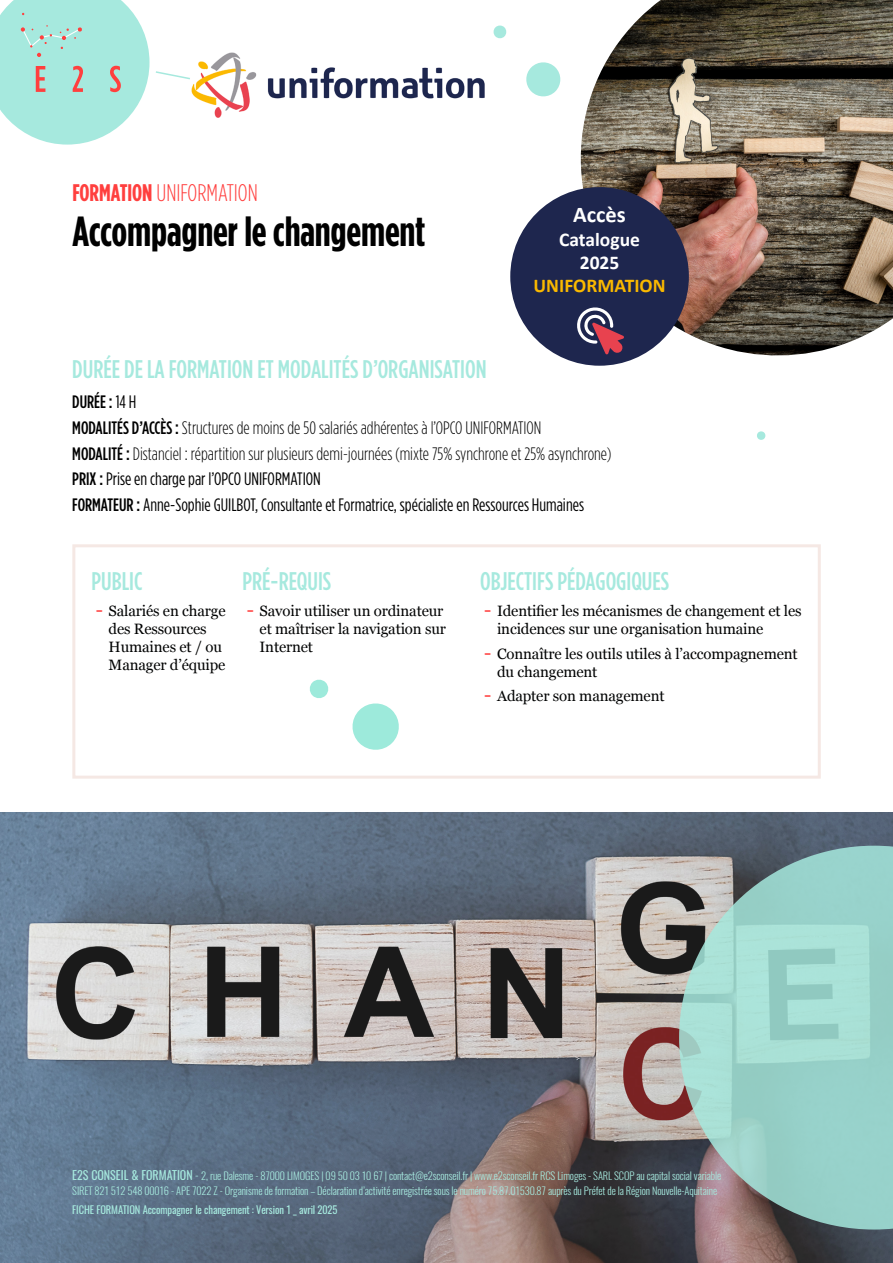
<style>
.page{position:relative;width:893px;height:1263px;background:#fff}
.page>*{position:absolute;margin:0;border:0;box-sizing:border-box;transform-origin:0 0}
.t1{font:700 42px "Gotham Condensed";letter-spacing:-.005em;color:#000}
.t2{font:500 25.5px "Gotham Condensed";color:#a6e9de}
.t3{font:300 24px "Gotham Condensed";color:#ff3f3e}
.t4{font:700 22.5px "Calibri";color:#fff}
.t5{font:700 19.5px/23.4px "Calibri";color:#fff;text-align:center}
.t6{font:700 19.5px "Calibri";color:#fab900}
.t7{font:300 18px/25.8px "Gotham Condensed";color:#000}
.t8{font:15px/18px "Georgia";letter-spacing:-.01em;color:#010202}
.t9{font:300 10.5px/15px "Oswald";letter-spacing:-.01em;color:#a6e9de}
.t10{font:10.5px "Oswald";letter-spacing:-.01em;color:#a6e9de}
.s1{font-weight:700}
.s2{font-weight:500}
.s3{font-weight:400}
.s4{font-size:19.35px;color:#ff3f3e}
.s5{font-weight:400;font-size:12px}
.s6{font-size:12px}
</style>
<div class="page">
<img style="left:0;top:812px;width:893px;height:451px">
<div style="left:72px;top:544px;width:749px;height:235px;border:3px solid #f5e8e4"></div>
<svg style="left:352px;top:703px;width:47px;height:47px"></svg>
<svg style="left:309px;top:679px;width:20px;height:19px"></svg>
<img style="left:192px;top:52px;width:293px;height:66px">
<svg style="left:0;top:0;width:192px;height:145px"></svg>
<svg style="left:526px;top:62px;width:35px;height:35px"></svg>
<svg style="left:493px;top:25px;width:14px;height:14px"></svg>
<img style="left:563px;top:0;width:330px;height:366px">
<svg style="left:679px;top:846px;width:214px;height:383px;background:#96c1bb"></svg>
<svg style="left:757px;top:431px;width:9px;height:9px"></svg>
<div style="left:510px;top:187px;width:179px;height:179px;background:#1e264e;border-radius:50%"></div>
<svg style="left:577px;top:307px;width:47px;height:47px"></svg>
<h3 class="t3" style="left:72px;top:180px;width:187px"><span class="s1">FORMATION</span> UNIFORMATION</h3>
<h1 class="t1" style="left:72px;top:207px;width:354px">Accompagner le changement</h1>
<p class="t4" style="left:573px;top:199px;width:54px">Accès</p>
<p class="t5" style="left:559px;top:227px;width:82px">Catalogue<br>2025</p>
<p class="t6" style="left:534px;top:272px;width:133px">UNIFORMATION</p>
<h2 class="t2" style="left:72px;top:355px;width:416px">DURÉE DE LA FORMATION ET MODALITÉS D’ORGANISATION</h2>
<p class="t7" style="left:72px;top:388px;width:541px"><span class="s2">DURÉE :</span> <span class="s3">14 H<br></span><span class="s2">MODALITÉS D’ACCÈS :</span> Structures de moins de 50 salariés adhérentes à l’OPCO UNIFORMATION<br><span class="s2">MODALITÉ :</span> Distanciel : répartition sur plusieurs demi-journées (mixte 75% synchrone et 25% asynchrone)<br><span class="s2">PRIX :</span> <span class="s3">Prise en charge par l’OPCO UNIFORMATION<br></span><span class="s2">FORMATEUR :</span> <span class="s3">Anne-Sophie GUILBOT, Consultante et Formatrice, spécialiste en Ressources Humaines</span></p>
<h2 class="t2" style="left:92px;top:567px;width:52px">PUBLIC</h2>
<p class="t8" style="left:109px;top:602px;width:119px;text-indent:-13px"><span class="s4">-</span> Salariés en charge des Ressources<br>Humaines et / ou<br>Manager d’équipe</p>
<h2 class="t2" style="left:243px;top:567px;width:90px">PRÉ-REQUIS</h2>
<p class="t8" style="left:260px;top:602px;width:188px;text-indent:-13px"><span class="s4">-</span> Savoir utiliser un ordinateur et maîtriser la navigation sur<br>Internet</p>
<h2 class="t2" style="left:480px;top:567px;width:191px">OBJECTIFS PÉDAGOGIQUES</h2>
<p class="t8" style="left:497px;top:602px;width:306px;text-indent:-13px"><span class="s4">-</span> Identifier les mécanismes de changement et les incidences sur une organisation humaine</p>
<p class="t8" style="left:497px;top:644px;width:302px;text-indent:-13px"><span class="s4">-</span> Connaître les outils utiles à l’accompagnement du changement</p>
<p class="t8" style="left:484px;top:686px;width:182px"><span class="s4">-</span> Adapter son management</p>
<p class="t9" style="left:72px;top:1166px;width:651px"><span class="s5">E2S CONSEIL &amp; FORMATION</span> <span class="s6">-</span> 2, rue Dalesme - 87000 LIMOGES | 09 50 03 10 67 | contact@e2sconseil.fr | www.e2sconseil.fr RCS Limoges - SARL SCOP au capital social variable<br>SIRET 821 512 548 00016 - APE 7022 Z - Organisme de formation – Déclaration d’activité enregistrée sous le numéro 75.87.01530.87 auprès du Préfet de la Région Nouvelle-Aquitaine</p>
<p class="t10" style="left:72px;top:1200px;width:267px">FICHE FORMATION Accompagner le changement : Version 1 _ avril 2025</p>
</div>
